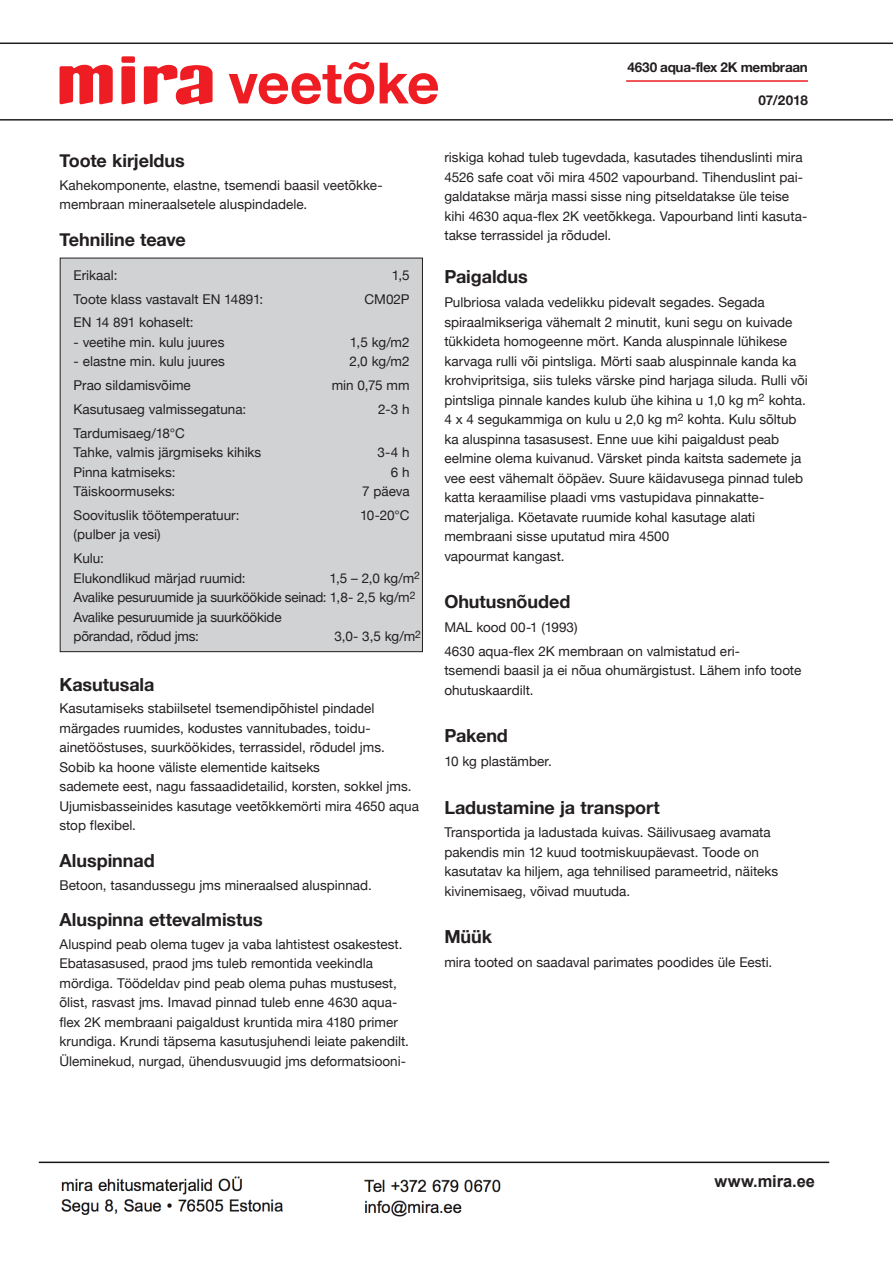
<style>
.page{position:relative;width:893px;height:1263px;background:#fff}
.page>*{position:absolute;margin:0;border:0;box-sizing:border-box;transform-origin:0 0}
.t1{font:700 57px "Helvetica Neue";letter-spacing:-.01em;color:#ee1d23}
.t2{font:700 18px "Helvetica Neue";letter-spacing:-.005em;color:#231f20}
.t3{font:700 16.5px "Arial";color:#231f20}
.t4{font:13.5px/19.5px "Helvetica Neue";color:#231f20}
.t5{font:13.5px/19.5px "Helvetica Neue";letter-spacing:-.02em;color:#231f20}
.t6{font:700 13.5px "Helvetica Neue";letter-spacing:-.02em;color:#231f20}
</style>
<div class="page">
<div style="left:60px;top:258px;width:362px;height:394px;background:#d1d2d4"></div>
<div style="left:60px;top:258px;width:363px;height:394px;border:1px solid #231f20"></div>
<hr style="left:0;top:119px;width:893px;height:2px;background:#231f20">
<hr style="left:0;top:43px;width:893px;height:1px;background:#231f20">
<svg style="left:121px;top:66px;width:14px;height:38px"></svg>
<div style="left:121px;top:56px;width:14px;height:7px;background:#ee1d23;border-radius:2px"></div>
<svg style="left:60px;top:64px;width:53px;height:40px"></svg>
<svg style="left:144px;top:64px;width:69px;height:41px"></svg>
<img style="left:38px;top:1161px;width:792px;height:56px">
<div style="left:636px;top:1174px;width:204px;height:43px;background:#fff"></div>
<hr style="left:626px;top:80px;width:182px;height:2px;background:#ee1d23">
<h1 class="t1" style="left:228px;top:38px;width:213px">veetõke</h1>
<p class="t6" style="left:627px;top:57px;width:182px">4630 aqua-flex 2K membraan</p>
<p class="t6" style="left:758px;top:90px;width:51px">07/2018</p>
<h2 class="t2" style="left:60px;top:146px;width:127px">Toote kirjeldus</h2>
<p class="t4" style="left:60px;top:176px;width:325px">Kahekomponente, elastne, tsemendi baasil veetõkke&shy;membraan mineraalsetele aluspindadele.</p>
<h2 class="t2" style="left:60px;top:225px;width:128px">Tehniline teave</h2>
<p class="t4" style="left:74px;top:266px;width:45px">Erikaal:</p>
<p class="t4" style="left:392px;top:266px;width:19px">1,5</p>
<p class="t4" style="left:74px;top:290px;width:191px">Toote klass vastavalt EN 14891:</p>
<p class="t4" style="left:364px;top:290px;width:47px">CM02P</p>
<p class="t4" style="left:74px;top:314px;width:121px">EN 14 891 kohaselt:</p>
<p class="t4" style="left:74px;top:333px;width:152px">- veetihe min. kulu juures</p>
<p class="t4" style="left:350px;top:333px;width:61px">1,5 kg/m2</p>
<p class="t4" style="left:74px;top:353px;width:153px">- elastne min. kulu juures</p>
<p class="t4" style="left:350px;top:353px;width:61px">2,0 kg/m2</p>
<p class="t4" style="left:74px;top:376px;width:119px">Prao sildamisvõime</p>
<p class="t4" style="left:332px;top:376px;width:79px">min 0,75 mm</p>
<p class="t4" style="left:74px;top:400px;width:174px">Kasutusaeg valmissegatuna:</p>
<p class="t4" style="left:378px;top:400px;width:33px">2-3 h</p>
<p class="t4" style="left:74px;top:424px;width:189px">Tardumisaeg/18°C<br>Tahke, valmis järgmiseks kihiks</p>
<p class="t4" style="left:378px;top:443px;width:34px">3-4 h</p>
<p class="t4" style="left:74px;top:463px;width:103px">Pinna katmiseks:</p>
<p class="t4" style="left:391px;top:463px;width:20px">6 h</p>
<p class="t4" style="left:74px;top:482px;width:103px">Täiskoormuseks:</p>
<p class="t4" style="left:362px;top:482px;width:49px">7 päeva</p>
<p class="t4" style="left:74px;top:506px;width:167px">Soovituslik töötemperatuur:</p>
<p class="t4" style="left:360px;top:506px;width:51px">10-20°C</p>
<p class="t4" style="left:74px;top:523px;width:89px;line-height:23.7px">(pulber ja vesi)<br>Kulu:</p>
<p class="t4" style="left:74px;top:569px;width:174px">Elukondlikud märjad ruumid:</p>
<p class="t5" style="left:74px;top:569px;width:348px;text-indent:256px">1,5 – 2,0 kg/m<sup>2<br></sup>Avalike pesuruumide ja suurköökide seinad: 1,8- 2,5 kg/m<sup>2<br></sup>Avalike pesuruumide ja suurköökide<br>põrandad, rõdud jms:</p>
<p class="t4" style="left:334px;top:627px;width:88px">3,0- 3,5 kg/m<sup>2</sup></p>
<h2 class="t2" style="left:60px;top:670px;width:96px">Kasutusala</h2>
<p class="t4" style="left:60px;top:699px;width:361px">Kasutamiseks stabiilsetel tsemendipõhistel pindadel märgades ruumides, kodustes vannitubades, toidu&shy;ainetööstuses, suurköökides, terrassidel, rõdudel jms.<br>Sobib ka hoone väliste elementide kaitseks<br>sademete eest, nagu fassaadidetailid, korsten, sokkel jms.<br>Ujumisbasseinides kasutage veetõkkemörti mira 4650 aqua stop flexibel.</p>
<h2 class="t2" style="left:60px;top:846px;width:97px">Aluspinnad</h2>
<p class="t4" style="left:60px;top:876px;width:314px">Betoon, tasandussegu jms mineraalsed aluspinnad.</p>
<h2 class="t2" style="left:60px;top:905px;width:205px">Aluspinna ettevalmistus</h2>
<p class="t4" style="left:60px;top:935px;width:351px">Aluspind peab olema tugev ja vaba lahtistest osakestest.<br>Ebatasasused, praod jms tuleb remontida veekindla mördiga. Töödeldav pind peab olema puhas mustusest, õlist, rasvast jms. Imavad pinnad tuleb enne 4630 aqua&shy;flex 2K membraani paigaldust kruntida mira 4180 primer krundiga. Krundi täpsema kasutusjuhendi leiate pakendilt.<br>Üleminekud, nurgad, ühendusvuugid jms deformatsiooni-</p>
<p class="t4" style="left:444px;top:148px;width:364px">riskiga kohad tuleb tugevdada, kasutades tihenduslinti mira 4526 safe coat või mira 4502 vapourband. Tihenduslint pai&shy;galdatakse märja massi sisse ning pitseldatakse üle teise kihi 4630 aqua-flex 2K veetõkkega. Vapourband linti kasuta&shy;takse terrassidel ja rõdudel.</p>
<h2 class="t2" style="left:444px;top:263px;width:85px">Paigaldus</h2>
<p class="t4" style="left:444px;top:293px;width:365px">Pulbriosa valada vedelikku pidevalt segades. Segada spiraalmikseriga vähemalt 2 minutit, kuni segu on kuivade tükkideta homogeenne mört. Kanda aluspinnale lühikese karvaga rulli või pintsliga. Mörti saab aluspinnale kanda ka krohvipritsiga, siis tuleks värske pind harjaga siluda. Rulli või pintsliga pinnale kandes kulub ühe kihina u 1,0 kg m<sup>2</sup> kohta.<br>4 x 4 segukammiga on kulu u 2,0 kg m<sup>2</sup> kohta. Kulu sõltub ka aluspinna tasasusest. Enne uue kihi paigaldust peab eelmine olema kuivanud. Värsket pinda kaitsta sademete ja vee eest vähemalt ööpäev. Suure käidavusega pinnad tuleb katta keraamilise plaadi vms vastupidava pinnakatte&shy;materjaliga. Köetavate ruumide kohal kasutage alati membraani sisse uputatud mira 4500<br>vapourmat kangast.</p>
<h2 class="t2" style="left:444px;top:588px;width:128px">Ohutusnõuded</h2>
<p class="t4" style="left:444px;top:616px;width:297px;line-height:23.7px">MAL kood 00-1 (1993) <br>4630 aqua-flex 2K membraan on valmistatud eri-</p>
<p class="t4" style="left:444px;top:661px;width:358px">tsemendi baasil ja ei nõua ohumärgistust. Lähem info toote ohutuskaardilt.</p>
<h2 class="t2" style="left:444px;top:722px;width:65px">Pakend</h2>
<p class="t4" style="left:444px;top:752px;width:109px">10 kg plastämber.</p>
<h2 class="t2" style="left:444px;top:793px;width:217px">Ladustamine ja transport</h2>
<p class="t4" style="left:444px;top:823px;width:335px">Transportida ja ladustada kuivas. Säilivusaeg avamata pakendis min 12 kuud tootmiskuupäevast. Toode on kasutatav ka hiljem, aga tehnilised parameetrid, näiteks kivinemisaeg, võivad muutuda.</p>
<h2 class="t2" style="left:444px;top:923px;width:49px">Müük</h2>
<p class="t4" style="left:444px;top:953px;width:329px">mira tooted on saadaval parimates poodides üle Eesti.</p>
<p class="t3" style="left:714px;top:1170px;width:102px">www.mira.ee</p>
</div>
